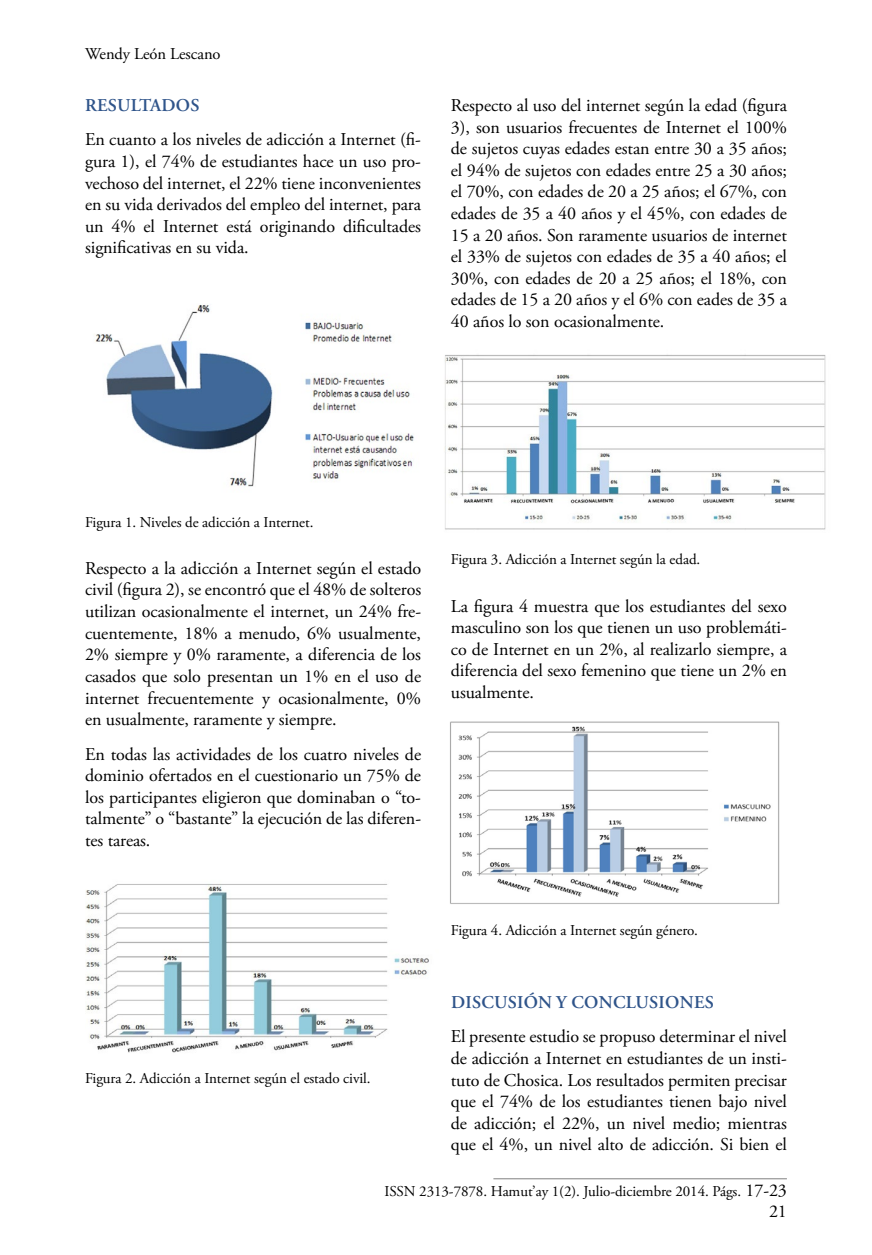
<style>
.page{position:relative;width:872px;height:1255px;background:#fff}
.page>*{position:absolute;margin:0;border:0;box-sizing:border-box;transform-origin:0 0}
.t1{font:18px/21.6px "Adobe Garamond Pro";letter-spacing:-.005em;color:#000;text-align:justify}
.t2{font:600 18px "Adobe Garamond Pro";letter-spacing:.015em;color:#2f548a}
.t3{font:16.5px "Adobe Garamond Pro";letter-spacing:-.005em;color:#000}
.t4{font:15px "Adobe Garamond Pro";letter-spacing:-.005em;color:#000}
.s1{font-size:18px}
</style>
<div class="page">
<hr style="left:493px;top:1178px;width:294px;height:1px;background:#808080">
<img style="left:95px;top:305px;width:319px;height:182px">
<img style="left:85px;top:884px;width:344px;height:169px">
<img style="left:444px;top:354px;width:382px;height:176px">
<img style="left:450px;top:721px;width:330px;height:183px">
<p class="t3" style="left:85px;top:44px;width:137px">Wendy León Lescano</p>
<p class="t2" style="left:85px;top:95px;width:116px">RESULTADOS</p>
<p class="t1" style="left:85px;top:129px;width:337px">En cuanto a los niveles de adicción a Internet (fi&shy;gura 1), el 74% de estudiantes hace un uso pro&shy;vechoso del internet, el 22% tiene inconvenientes en su vida derivados del empleo del internet, para un 4% el Internet está originando dificultades significativas en su vida.</p>
<p class="t1" style="left:451px;top:95px;width:337px">Respecto al uso del internet según la edad (figura 3), son usuarios frecuentes de Internet el 100% de sujetos cuyas edades estan entre 30 a 35 años; el 94% de sujetos con edades entre 25 a 30 años; el 70%, con edades de 20 a 25 años; el 67%, con edades de 35 a 40 años y el 45%, con edades de 15 a 20 años. Son raramente usuarios de internet el 33% de sujetos con edades de 35 a 40 años; el 30%, con edades de 20 a 25 años; el 18%, con edades de 15 a 20 años y el 6% con eades de 35 a 40 años lo son ocasionalmente.</p>
<p class="t4" style="left:85px;top:513px;width:230px">Figura 1. Niveles de adicción a Internet.</p>
<p class="t1" style="left:85px;top:558px;width:337px">Respecto a la adicción a Internet según el estado civil (figura 2), se encontró que el 48% de solteros utilizan ocasionalmente el internet, un 24% fre&shy;cuentemente, 18% a menudo, 6% usualmente, 2% siempre y 0% raramente, a diferencia de los casados que solo presentan un 1% en el uso de internet frecuentemente y ocasionalmente, 0% en usualmente, raramente y siempre.</p>
<p class="t1" style="left:85px;top:743px;width:337px">En todas las actividades de los cuatro niveles de dominio ofertados en el cuestionario un 75% de los participantes eligieron que dominaban o “to&shy;talmente” o “bastante” la ejecución de las diferen&shy;tes tareas.</p>
<p class="t4" style="left:451px;top:550px;width:251px">Figura 3. Adicción a Internet según la edad.</p>
<p class="t1" style="left:451px;top:595px;width:337px">La figura 4 muestra que los estudiantes del sexo masculino son los que tienen un uso problemáti&shy;co de Internet en un 2%, al realizarlo siempre, a diferencia del sexo femenino que tiene un 2% en usualmente.</p>
<p class="t4" style="left:85px;top:1069px;width:287px">Figura 2. Adicción a Internet según el estado civil.</p>
<p class="t4" style="left:451px;top:921px;width:249px">Figura 4. Adicción a Internet según género.</p>
<p class="t2" style="left:451px;top:991px;width:27px">DISCUSIÓN</p>
<p class="t2" style="left:556px;top:991px;width:41px">Y CONCLUSIONES</p>
<p class="t1" style="left:451px;top:1026px;width:337px">El presente estudio se propuso determinar el nivel de adicción a Internet en estudiantes de un insti&shy;tuto de Chosica. Los resultados permiten precisar que el 74% de los estudiantes tienen bajo nivel de adicción; el 22%, un nivel medio; mientras que el 4%, un nivel alto de adicción. Si bien el</p>
<p class="t4" style="left:384px;top:1181px;width:404px">ISSN 2313-7878. Hamut’ay 1(2). Julio-diciembre 2014. Págs. <span class="s1">17-23</span></p>
<p class="t1" style="left:769px;top:1201px;width:19px">21</p>
</div>
